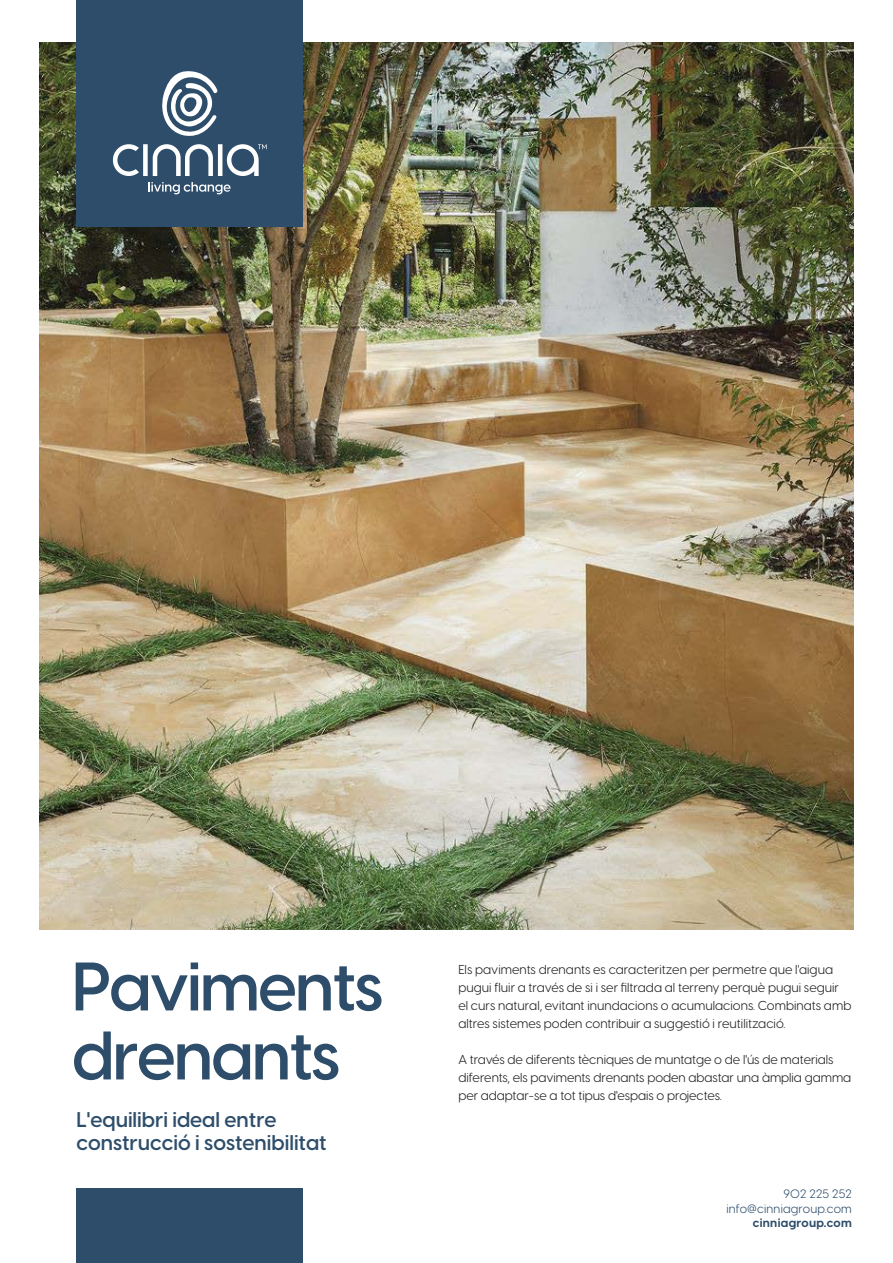
<style>
.page{position:relative;width:893px;height:1263px;background:#fff}
.page>*{position:absolute;margin:0;border:0;box-sizing:border-box;transform-origin:0 0}
.t1{font:600 67.5px/69px "Visby CF";letter-spacing:-.03em;color:#2d4d6a}
.t2{font:600 21px/22.5px "Visby CF";color:#2d4d6a}
.t3{font:12.75px/18px "Visby CF";letter-spacing:-.005em;color:#1f1e21}
.t4{font:12px/14.4px "Visby CF";letter-spacing:.015em;color:#2d4d6a;text-align:right}
.t5{font:700 12px "Visby CF";letter-spacing:.025em;color:#2d4d6a}
</style>
<div class="page">
<img style="left:39px;top:43px;width:815px;height:886px">
<div style="left:76px;top:0;width:227px;height:227px;background:#2d4d6a"></div>
<div style="left:76px;top:1188px;width:227px;height:75px;background:#2d4d6a"></div>
<svg style="left:148px;top:182px;width:83px;height:12px"></svg>
<svg style="left:113px;top:71px;width:154px;height:105px"></svg>
<h1 class="t1" style="left:72px;top:948px;width:313px">Paviments drenants</h1>
<h2 class="t2" style="left:76px;top:1107px;width:252px">L'equilibri ideal entre construcció i sostenibilitat</h2>
<p class="t3" style="left:458px;top:959px;width:394px">Els paviments drenants es caracteritzen per permetre que l'aigua pugui fluir a través de si i ser filtrada al terreny perquè pugui seguir el curs natural, evitant inundacions o acumulacions. Combinats amb altres sistemes poden contribuir a suggestió i reutilització.</p>
<p class="t3" style="left:458px;top:1049px;width:394px">A través de diferents tècniques de muntatge o de l'ús de materials diferents, els paviments drenants poden abastar una àmplia gamma per adaptar-se a tot tipus d'espais o projectes.</p>
<p class="t4" style="left:726px;top:1186px;width:127px">902 225 252 info@cinniagroup.com</p>
<p class="t5" style="left:753px;top:1213px;width:101px">cinniagroup.com</p>
</div>
